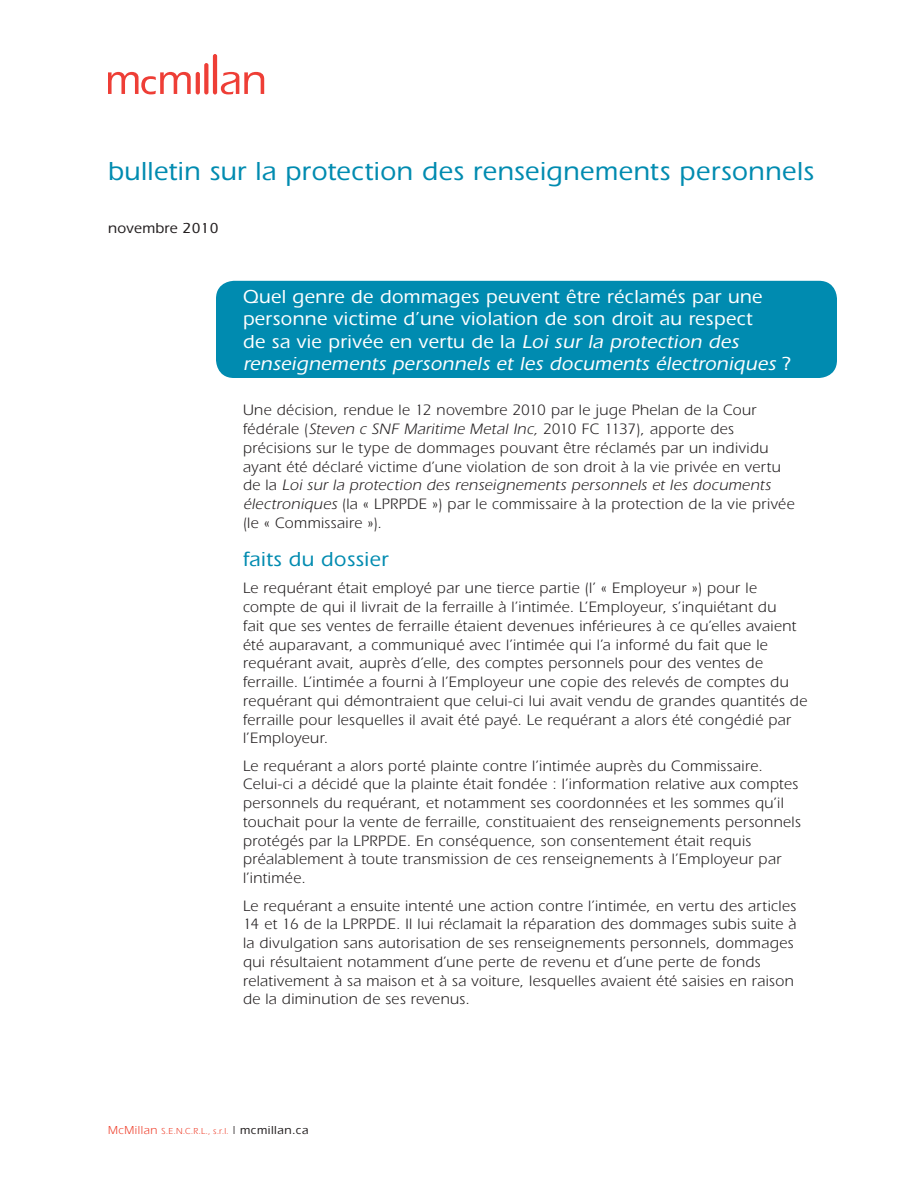
<style>
.page{position:relative;width:918px;height:1188px;background:#fff}
.page>*{position:absolute;margin:0;border:0;box-sizing:border-box;transform-origin:0 0}
.Bulletin_Type{font:500 27px "Mc Millan";letter-spacing:.02em;color:#008bb0}
.Subtitle_1{font:500 21px "Mc Millan";letter-spacing:.02em;color:#008bb0}
.Bulletin_Title{font:500 19.5px/22.5px "Mc Millan";letter-spacing:.02em;color:#fff}
.Paragraph_Text_1{font:15.6px/18.8px "Mc Millan";letter-spacing:.025em;color:#231f20}
.Bulletin_Date{font:500 15px "Mc Millan";letter-spacing:.02em;color:#231f20}
.t1{font:9px "Mc Millan";color:#ef3e2a}
.s1{font-style:italic}
.s2{font-size:12px}
.s3{font-size:12px;color:#231f20}
.s4{font-weight:500;font-size:12px;color:#231f20}
</style>
<div class="page">
<svg style="left:108px;top:72px;width:83px;height:22px"></svg>
<svg style="left:221px;top:72px;width:43px;height:22px"></svg>
<svg style="left:196px;top:72px;width:4px;height:22px"></svg>
<svg style="left:204px;top:63px;width:4px;height:31px"></svg>
<hr style="left:213px;top:54px;width:4px;height:40px;background:#ee3e36;border-radius:2px">
<div style="left:216px;top:281px;width:621px;height:97px;background:#008bb0;border-radius:18px"></div>
<p class="Bulletin_Type" style="left:108px;top:155px;width:708px">bulletin sur la protection des renseignements personnels</p>
<p class="Bulletin_Date" style="left:108px;top:219px;width:112px">novembre 2010</p>
<p class="Bulletin_Title" style="left:243px;top:285px;width:550px">Quel genre de dommages peuvent être réclamés par une personne victime d’une violation de son droit au respect<br>de sa vie privée en vertu de la <span class="s1">Loi sur la protection des renseignements personnels et les documents électroniques</span> ?</p>
<p class="Paragraph_Text_1" style="left:243px;top:401px;width:553px">Une décision, rendue le 12 novembre 2010 par le juge Phelan de la Cour fédérale (<span class="s1">Steven c SNF Maritime Metal Inc,</span> 2010 FC 1137), apporte des précisions sur le type de dommages pouvant être réclamés par un individu ayant été déclaré victime d’une violation de son droit à la vie privée en vertu<br>d e l a <span class="s1">Loi sur la protection des renseignements personnels et les documents électroniques</span> (la « LPRPDE ») par le commissaire à la protection de la vie privée (le « Commissaire »).</p>
<p class="Subtitle_1" style="left:243px;top:547px;width:147px">faits du dossier</p>
<p class="Paragraph_Text_1" style="left:243px;top:579px;width:566px">Le requérant était employé par une tierce partie (l’ « Employeur ») pour le compte de qui il livrait de la ferraille à l’intimée. L’Employeur, s’inquiétant du<br>fait que ses ventes de ferraille étaient devenues inférieures à ce qu’elles avaient été auparavant, a communiqué avec l’intimée qui l’a informé du fait que le requérant avait, auprès d’elle, des comptes personnels pour des ventes de ferraille. L’intimée a fourni à l’Employeur une copie des relevés de comptes du requérant qui démontraient que celui-ci lui avait vendu de grandes quantités de ferraille pour lesquelles il avait été payé. Le requérant a alors été congédié par l’Employeur.</p>
<p class="Paragraph_Text_1" style="left:243px;top:756px;width:559px">Le requérant a alors porté plainte contre l’intimée auprès du Commissaire.<br>Celui-ci a décidé que la plainte était fondée : l’information relative aux comptes personnels du requérant, et notamment ses coordonnées et les sommes qu’il touchait pour la vente de ferraille, constituaient des renseignements personnels protégés par la LPRPDE. En conséquence, son consentement était requis préalablement à toute transmission de ces renseignements à l’Employeur par l’intimée.</p>
<p class="Paragraph_Text_1" style="left:243px;top:896px;width:555px">Le requérant a ensuite intenté une action contre l’intimée, en vertu des articles 14 et 16 de la LPRPDE. Il lui réclamait la réparation des dommages subis suite à la divulgation sans autorisation de ses renseignements personnels, dommages qui résultaient notamment d’une perte de revenu et d’une perte de fonds relativement à sa maison et à sa voiture, lesquelles avaient été saisies en raison de la diminution de ses revenus.</p>
<p class="t1" style="left:108px;top:1126px;width:202px"><span class="s2">McMillan</span> S.E.N.C.R.L., s.r.l. <span class="s3">|</span> <span class="s4">mcmillan.ca</span></p>
</div>
